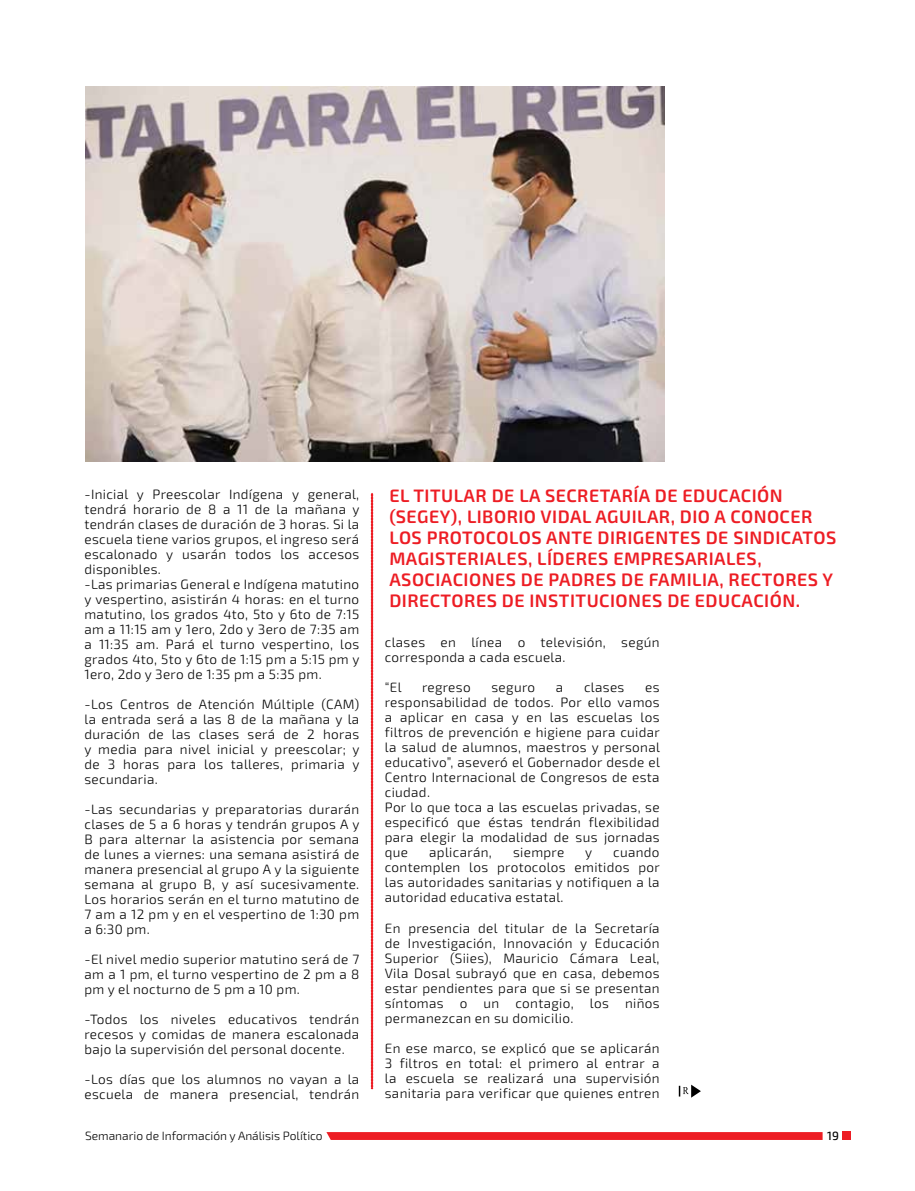
<style>
.page{position:relative;width:915px;height:1191px;background:#fff}
.page>*{position:absolute;margin:0;border:0;box-sizing:border-box;transform-origin:0 0}
.t1{font:600 18px/21px "Exo 2";letter-spacing:.025em;color:#ed1d24}
.t2{font:300 13.5px/15px "Exo 2";letter-spacing:.025em;color:#000;text-align:justify}
.t3{font:300 12px "Exo 2";color:#000}
.t4{font:500 12px "Exo 2";color:#000}
</style>
<div class="page">
<div style="left:842px;top:1131px;width:8px;height:9px;background:#ed1d24"></div>
<svg style="left:326px;top:1132px;width:496px;height:8px;background:#ed2128"></svg>
<svg style="left:371px;top:493px;width:2px;height:596px"></svg>
<svg style="left:678px;top:1084px;width:22px;height:13px"></svg>
<img style="left:85px;top:86px;width:578px;height:375px">
<p class="t2" style="left:84px;top:486px;width:276px;text-align:left">-Inicial y Preescolar Indígena y general, tendrá horario de 8 a 11 de la mañana y tendrán clases de duración de 3 horas. Si la escuela tiene varios grupos, el ingreso será escalonado y usarán todos los accesos disponibles.<br>-Las primarias General e Indígena matutino y vespertino, asistirán 4 horas: en el turno matutino, los grados 4to, 5to y 6to de 7:15 am a 11:15 am y 1ero, 2do y 3ero de 7:35 am a 11:35 am. Pará el turno vespertino, los grados 4to, 5to y 6to de 1:15 pm a 5:15 pm y 1ero, 2do y 3ero de 1:35 pm a 5:35 pm.</p>
<p class="t2" style="left:84px;top:696px;width:276px">-Los Centros de Atención Múltiple (CAM) la entrada será a las 8 de la mañana y la duración de las clases será de 2 horas y media para nivel inicial y preescolar; y de 3 horas para los talleres, primaria y secundaria.</p>
<p class="t2" style="left:84px;top:801px;width:276px">-Las secundarias y preparatorias durarán clases de 5 a 6 horas y tendrán grupos A y B para alternar la asistencia por semana de lunes a viernes: una semana asistirá de manera presencial al grupo A y la siguiente semana al grupo B, y así sucesivamente.<br>Los horarios serán en el turno matutino de 7 am a 12 pm y en el vespertino de 1:30 pm a 6:30 pm.</p>
<p class="t2" style="left:84px;top:951px;width:276px">-El nivel medio superior matutino será de 7 am a 1 pm, el turno vespertino de 2 pm a 8 pm y el nocturno de 5 pm a 10 pm.</p>
<p class="t2" style="left:84px;top:1011px;width:276px">-Todos los niveles educativos tendrán recesos y comidas de manera escalonada bajo la supervisión del personal docente.</p>
<p class="t2" style="left:84px;top:1071px;width:276px">-Los días que los alumnos no vayan a la escuela de manera presencial, tendrán</p>
<p class="t1" style="left:389px;top:485px;width:448px">EL TITULAR DE LA SECRETARÍA DE EDUCACIÓN (SEGEY), LIBORIO VIDAL AGUILAR, DIO A CONOCER LOS PROTOCOLOS ANTE DIRIGENTES DE SINDICATOS MAGISTERIALES, LÍDERES EMPRESARIALES, ASOCIACIONES DE PADRES DE FAMILIA, RECTORES Y DIRECTORES DE INSTITUCIONES DE EDUCACIÓN.</p>
<p class="t2" style="left:384px;top:635px;width:276px">clases en línea o televisión, según corresponda a cada escuela.</p>
<p class="t2" style="left:384px;top:680px;width:18px">“El</p>
<p class="t2" style="left:422px;top:680px;width:50px">regreso</p>
<p class="t2" style="left:491px;top:680px;width:45px">seguro</p>
<p class="t2" style="left:555px;top:680px;width:9px">a</p>
<p class="t2" style="left:584px;top:680px;width:42px">clases</p>
<p class="t2" style="left:384px;top:680px;width:276px;text-align:left;text-indent:260px">es responsabilidad de todos. Por ello vamos a aplicar en casa y en las escuelas los filtros de prevención e higiene para cuidar la salud de alumnos, maestros y personal educativo”, aseveró el Gobernador desde el<br>Centro Internacional de Congresos de esta ciudad.<br>Por lo que toca a las escuelas privadas, se especificó que éstas tendrán flexibilidad para elegir la modalidad de sus jornadas que</p>
<p class="t2" style="left:429px;top:845px;width:64px">aplicarán,</p>
<p class="t2" style="left:513px;top:845px;width:53px">siempre</p>
<p class="t2" style="left:585px;top:845px;width:9px">y</p>
<p class="t2" style="left:384px;top:845px;width:276px;text-indent:228px">cuando contemplen los protocolos emitidos por las autoridades sanitarias y notifiquen a la autoridad educativa estatal.</p>
<p class="t2" style="left:384px;top:920px;width:276px">En presencia del titular de la Secretaría de Investigación, Innovación y Educación Superior (Siies), Mauricio Cámara Leal, Vila Dosal subrayó que en casa, debemos estar pendientes para que si se presentan síntomas o un contagio, los niños permanezcan en su domicilio.</p>
<p class="t2" style="left:384px;top:1040px;width:276px">En ese marco, se explicó que se aplicarán 3 filtros en total: el primero al entrar a la escuela se realizará una supervisión sanitaria para verificar que quienes entren</p>
<p class="t3" style="left:85px;top:1128px;width:239px">Semanario de Información y Análisis Político</p>
<p class="t4" style="left:827px;top:1128px;width:13px">19</p>
</div>
